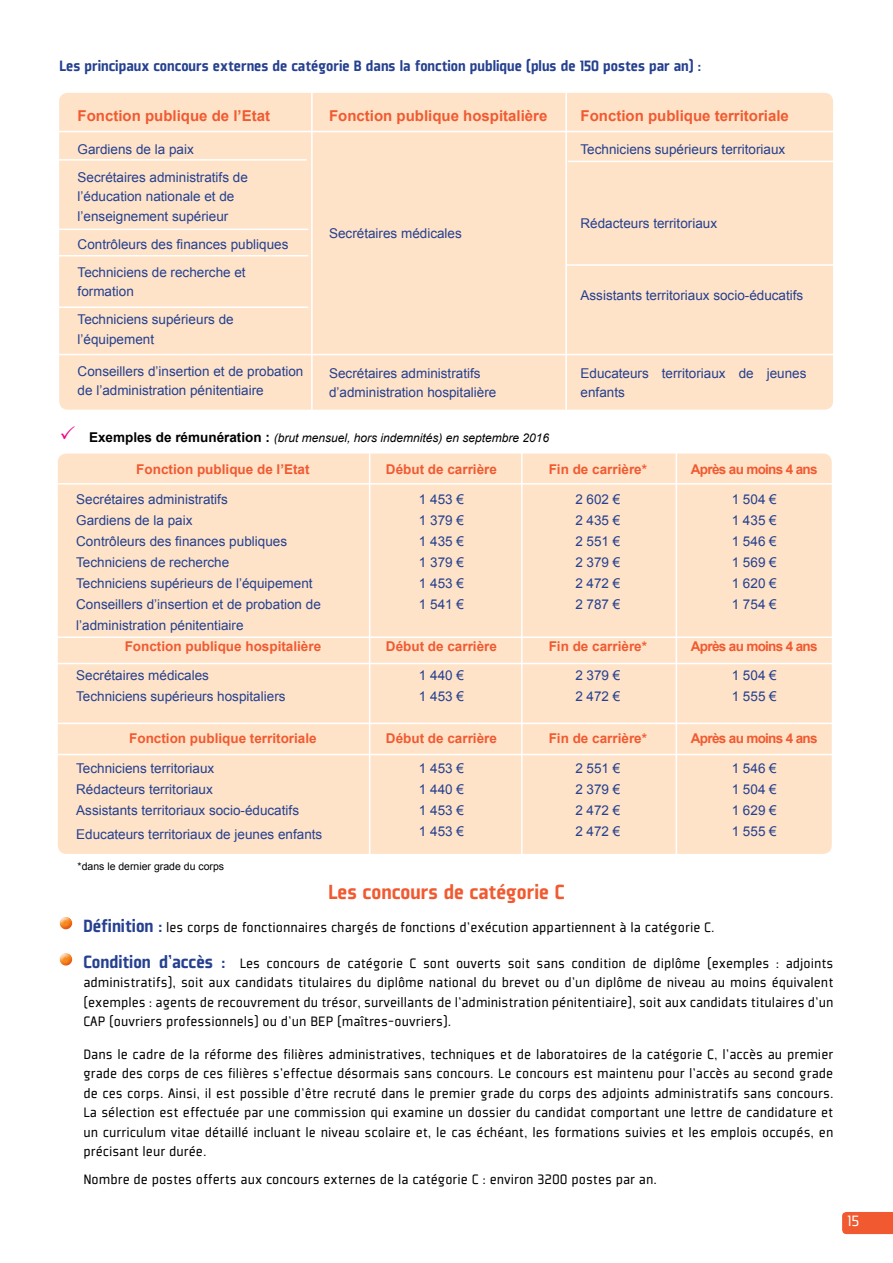
<style>
.page{position:relative;width:893px;height:1263px;background:#fff}
.page>*{position:absolute;margin:0;border:0;box-sizing:border-box;transform-origin:0 0}
.t1{font:900 22.5px "Plexes";color:#f15a31}
.t2{font:900 16.5px "Plexes";color:#25408f}
.t3{font:16.5px "Plexes";color:#fff}
.t4{font:15px/19.5px "Plexes";color:#000;text-align:justify}
.t5{font:700 15px "Arial";color:#f15a31}
.t6{font:13.5px/21px "Arial";color:#25408f}
.t7{font:700 13.5px "Arial";color:#f15a31}
.t8{font:700 13.5px "Arial";letter-spacing:-.05em;color:#f15a31}
.t9{font:italic 12px "Arial";color:#000}
.t10{font:10.5px "Arial";color:#000}
.s1{font-weight:700;font-style:normal;font-size:13.5px}
.s2{font-weight:900;font-size:19.5px;color:#25408f}
</style>
<div class="page">
<svg style="left:842px;top:1212px;width:51px;height:22px"></svg>
<div style="left:57px;top:917px;width:20px;height:13px;background:#d2232a;opacity:.39"></div>
<div style="left:57px;top:953px;width:20px;height:13px;background:#d2232a;opacity:.39"></div>
<div style="left:59px;top:93px;width:774px;height:317px;background:#fee3c9;border-radius:9px"></div>
<hr style="left:21px;top:131px;width:822px;height:1px;background:#fff">
<hr style="left:21px;top:159px;width:286px;height:2px;background:#fff">
<hr style="left:34px;top:229px;width:274px;height:1px;background:#fff">
<hr style="left:34px;top:255px;width:274px;height:1px;background:#fff">
<hr style="left:34px;top:306px;width:274px;height:2px;background:#fff">
<hr style="left:566px;top:264px;width:277px;height:2px;background:#fff">
<hr style="left:568px;top:161px;width:265px;height:1px;background:#fff">
<hr style="left:34px;top:354px;width:809px;height:1px;background:#fff">
<hr style="left:311px;top:70px;width:2px;height:340px;background:#fff">
<hr style="left:565px;top:71px;width:2px;height:339px;background:#fff">
<div style="left:58px;top:453px;width:774px;height:401px;background:#fee3c9;border-radius:9px"></div>
<hr style="left:369px;top:453px;width:1px;height:422px;background:#fff">
<hr style="left:521px;top:432px;width:2px;height:443px;background:#fff">
<hr style="left:676px;top:439px;width:1px;height:436px;background:#fff">
<hr style="left:58px;top:483px;width:798px;height:2px;background:#fff">
<hr style="left:28px;top:663px;width:822px;height:1px;background:#fff">
<hr style="left:28px;top:636px;width:822px;height:2px;background:#fff">
<hr style="left:28px;top:754px;width:822px;height:1px;background:#fff">
<hr style="left:28px;top:723px;width:822px;height:1px;background:#fff">
<p class="t2" style="left:60px;top:57px;width:643px">Les principaux concours externes de catégorie B dans la fonction publique (plus de 150 postes par an) :</p>
<p class="t5" style="left:78px;top:106px;width:194px">Fonction publique de l’Etat</p>
<p class="t6" style="left:78px;top:135px;width:172px;line-height:28px">Gardiens de la paix<br>Secrétaires administratifs de</p>
<p class="t6" style="left:78px;top:187px;width:158px;line-height:19.5px">l’éducation nationale et de l’enseignement supérieur</p>
<p class="t6" style="left:78px;top:230px;width:212px;line-height:28px">Contrôleurs des finances publiques<br>Techniciens de recherche et</p>
<p class="t6" style="left:78px;top:278px;width:158px;line-height:28px">formation<br>Techniciens supérieurs de</p>
<p class="t6" style="left:78px;top:329px;width:78px">l’équipement</p>
<p class="t6" style="left:78px;top:362px;width:227px;line-height:19.5px">Conseillers d’insertion et de probation de l’administration pénitentiaire</p>
<p class="t5" style="left:329px;top:106px;width:220px">Fonction publique hospitalière</p>
<p class="t5" style="left:581px;top:106px;width:210px">Fonction publique territoriale</p>
<p class="t6" style="left:581px;top:139px;width:206px">Techniciens supérieurs territoriaux</p>
<p class="t6" style="left:581px;top:213px;width:138px">Rédacteurs territoriaux</p>
<p class="t6" style="left:329px;top:223px;width:134px">Secrétaires médicales</p>
<p class="t6" style="left:581px;top:285px;width:224px">Assistants territoriaux socio-éducatifs</p>
<p class="t6" style="left:329px;top:363px;width:169px;line-height:19.5px">Secrétaires administratifs d’administration hospitalière</p>
<p class="t6" style="left:581px;top:363px;width:227px;line-height:19.5px">Educateurs territoriaux de jeunes enfants</p>
<p class="t9" style="left:89px;top:430px;width:462px"><span class="s1">Exemples de rémunération :</span> (brut mensuel, hors indemnités) en septembre 2016</p>
<p class="t7" style="left:136px;top:460px;width:175px">Fonction publique de l’Etat</p>
<p class="t6" style="left:76px;top:489px;width:246px">Secrétaires administratifs<br>Gardiens de la paix<br>Contrôleurs des finances publiques<br>Techniciens de recherche<br>Techniciens supérieurs de l’équipement<br>Conseillers d’insertion et de probation de l’administration pénitentiaire</p>
<p class="t7" style="left:125px;top:637px;width:198px">Fonction publique hospitalière</p>
<p class="t6" style="left:76px;top:665px;width:211px">Secrétaires médicales<br>Techniciens supérieurs hospitaliers</p>
<p class="t7" style="left:129px;top:730px;width:189px">Fonction publique territoriale</p>
<p class="t6" style="left:76px;top:758px;width:224px">Techniciens territoriaux<br>Rédacteurs territoriaux<br>Assistants territoriaux socio-éducatifs</p>
<p class="t6" style="left:76px;top:824px;width:248px">Educateurs territoriaux de jeunes enfants</p>
<p class="t10" style="left:78px;top:860px;width:148px">*dans le dernier grade du corps</p>
<p class="t7" style="left:386px;top:461px;width:113px">Début de carrière</p>
<p class="t6" style="left:419px;top:489px;width:47px;text-align:justify">1 453 € 1 379 € 1 435 € 1 379 € 1 453 € 1 541 €</p>
<p class="t7" style="left:386px;top:637px;width:113px">Début de carrière</p>
<p class="t6" style="left:419px;top:665px;width:47px">1 440 €<br>1 453 €</p>
<p class="t7" style="left:386px;top:730px;width:113px">Début de carrière</p>
<p class="t6" style="left:419px;top:758px;width:47px;text-align:justify">1 453 € 1 440 € 1 453 € 1 453 €</p>
<p class="t7" style="left:549px;top:461px;width:100px">Fin de carrière*</p>
<p class="t6" style="left:575px;top:489px;width:47px;text-align:justify">2 602 € 2 435 € 2 551 € 2 379 € 2 472 € 2 787 €</p>
<p class="t7" style="left:549px;top:637px;width:100px">Fin de carrière*</p>
<p class="t6" style="left:575px;top:665px;width:47px">2 379 €<br>2 472 €</p>
<p class="t7" style="left:549px;top:730px;width:100px">Fin de carrière*</p>
<p class="t6" style="left:575px;top:758px;width:47px;text-align:justify">2 551 € 2 379 € 2 472 € 2 472 €</p>
<p class="t8" style="left:691px;top:461px;width:128px">Après au moins 4 ans</p>
<p class="t6" style="left:732px;top:489px;width:47px;text-align:justify">1 504 € 1 435 € 1 546 € 1 569 € 1 620 € 1 754 €</p>
<p class="t8" style="left:691px;top:637px;width:128px">Après au moins 4 ans</p>
<p class="t6" style="left:732px;top:665px;width:47px">1 504 €<br>1 555 €</p>
<p class="t8" style="left:691px;top:730px;width:128px">Après au moins 4 ans</p>
<p class="t6" style="left:732px;top:758px;width:47px;text-align:justify">1 546 € 1 504 € 1 629 € 1 555 €</p>
<h1 class="t1" style="left:329px;top:880px;width:237px">Les concours de catégorie C</h1>
<p class="t4" style="left:83px;top:917px;width:633px"><span class="s2">Définition :</span> les corps de fonctionnaires chargés de fonctions d’exécution appartiennent à la catégorie C.</p>
<p class="t4" style="left:83px;top:953px;width:752px"><span class="s2">Condition d’accès :</span> Les concours de catégorie C sont ouverts soit sans condition de diplôme (exemples : adjoints administratifs), soit aux candidats titulaires du diplôme national du brevet ou d’un diplôme de niveau au moins équivalent (exemples : agents de recouvrement du trésor, surveillants de l’administration pénitentiaire), soit aux candidats titulaires d’un CAP (ouvriers professionnels) ou d’un BEP (maîtres-ouvriers).</p>
<p class="t4" style="left:83px;top:1044px;width:752px">Dans le cadre de la réforme des filières administratives, techniques et de laboratoires de la catégorie C, l’accès au premier grade des corps de ces filières s’effectue désormais sans concours. Le concours est maintenu pour l’accès au second grade de ces corps. Ainsi, il est possible d’être recruté dans le premier grade du corps des adjoints administratifs sans concours.<br>La sélection est effectuée par une commission qui examine un dossier du candidat comportant une lettre de candidature et un curriculum vitae détaillé incluant le niveau scolaire et, le cas échéant, les formations suivies et les emplois occupés, en précisant leur durée.</p>
<p class="t4" style="left:83px;top:1169px;width:575px">Nombre de postes offerts aux concours externes de la catégorie C : environ 3200 postes par an.</p>
<p class="t3" style="left:847px;top:1212px;width:14px">15</p>
</div>
